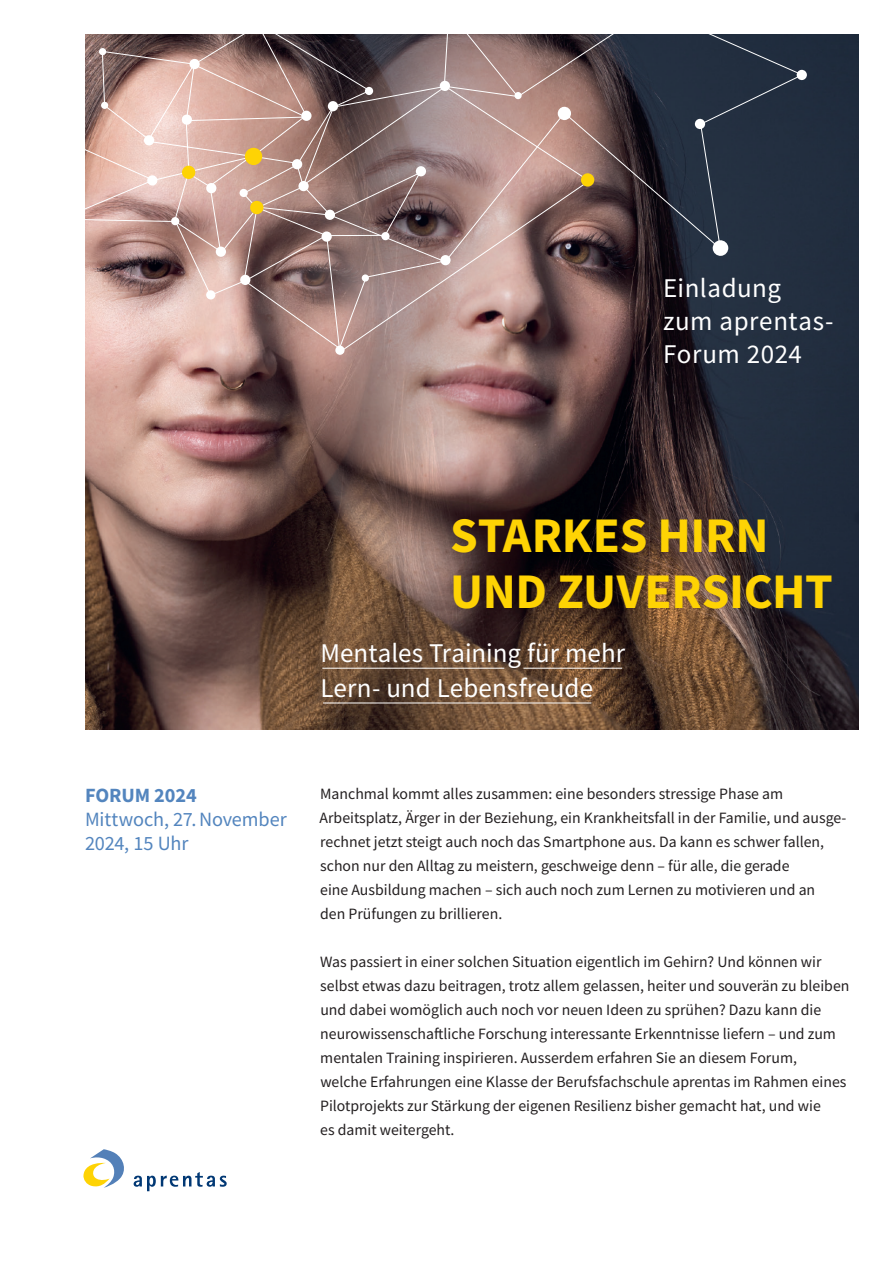
<style>
.page{position:relative;width:893px;height:1263px;background:#fff}
.page>*{position:absolute;margin:0;border:0;box-sizing:border-box;transform-origin:0 0}
.t1{font:700 49.8px/56.1px "Source Sans Pro";letter-spacing:-.005em;color:#fed304}
.t2{font:27px/33px "Source Sans Pro";letter-spacing:.01em;color:#fff}
.t3{font:20.25px/24px "Source Sans Pro";letter-spacing:-.01em;color:#5385be}
.t4{font:700 20.25px "Source Sans Pro";letter-spacing:-.005em;color:#5385be}
.t5{font:15.75px/24px "Source Sans Pro";color:#231f20}
</style>
<div class="page">
<img style="left:85px;top:34px;width:774px;height:695px">
<svg style="left:134px;top:1172px;width:93px;height:19px"></svg>
<svg style="left:83px;top:1149px;width:41px;height:39px"></svg>
<hr style="left:322px;top:668px;width:182px;height:1px;background:#fff">
<hr style="left:523px;top:668px;width:99px;height:1px;background:#fff">
<hr style="left:323px;top:703px;width:268px;height:1px;background:#fff">
<svg style="left:242px;top:296px;width:383px;height:56px;background:#7f5e5b"></svg>
<svg style="left:519px;top:34px;width:285px;height:262px;background:#453f48"></svg>
<div style="left:335px;top:345px;width:10px;height:10px;background:#fff;border-radius:50%"></div>
<div style="left:514px;top:92px;width:8px;height:7px;background:#fff;border-radius:50%"></div>
<div style="left:581px;top:173px;width:14px;height:14px;background:#fed304;border-radius:50%"></div>
<div style="left:695px;top:119px;width:10px;height:10px;background:#fff;border-radius:50%"></div>
<div style="left:557px;top:107px;width:14px;height:13px;background:#fff;border-radius:50%"></div>
<div style="left:796px;top:70px;width:11px;height:10px;background:#fff;border-radius:50%"></div>
<svg style="left:85px;top:34px;width:434px;height:315px;background:#a98a85"></svg>
<div style="left:101px;top:102px;width:7px;height:7px;background:#fff;border-radius:50%"></div>
<div style="left:712px;top:240px;width:17px;height:16px;background:#fff;border-radius:50%"></div>
<h2 class="t2" style="left:663px;top:271px;width:172px">Einladung zum aprentas-<br>Forum 2024</h2>
<h1 class="t1" style="left:450px;top:507px;width:384px">STARKES HIRN<br>UND ZUVERSICHT</h1>
<h2 class="t2" style="left:320px;top:636px;width:306px;line-height:34.5px">Mentales Training für mehr<br>Lern- und Lebensfreude</h2>
<p class="t4" style="left:85px;top:782px;width:113px">FORUM 2024</p>
<p class="t3" style="left:85px;top:807px;width:203px">Mittwoch, 27.November<br>2024, 15 Uhr</p>
<p class="t5" style="left:320px;top:782px;width:528px">Manchmal kommt alles zusammen: eine besonders stressige Phase am Arbeitsplatz, Ärger in der Beziehung, ein Krankheitsfall in der Familie, und ausge&shy;rechnet jetzt steigt auch noch das Smartphone aus. Da kann es schwer fallen, schon nur den Alltag zu meistern, geschweige denn – für alle, die gerade<br>eine Ausbildung machen – sich auch noch zum Lernen zu motivieren und an<br>den Prüfungen zu brillieren.</p>
<p class="t5" style="left:320px;top:950px;width:531px">Was passiert in einer solchen Situation eigentlich im Gehirn? Und können wir selbst etwas dazu beitragen, trotz allem gelassen, heiter und souverän zu bleiben und dabei womöglich auch noch vor neuen Ideen zu sprühen? Dazu kann die neurowissenschaftliche Forschung interessante Erkenntnisse liefern – und zum mentalen Training inspirieren. Ausserdem erfahren Sie an diesem Forum,<br>welche Erfahrungen eine Klasse der Berufsfachschule aprentas im Rahmen eines Pilotprojekts zur Stärkung der eigenen Resilienz bisher gemacht hat, und wie<br>es damit weitergeht.</p>
</div>
